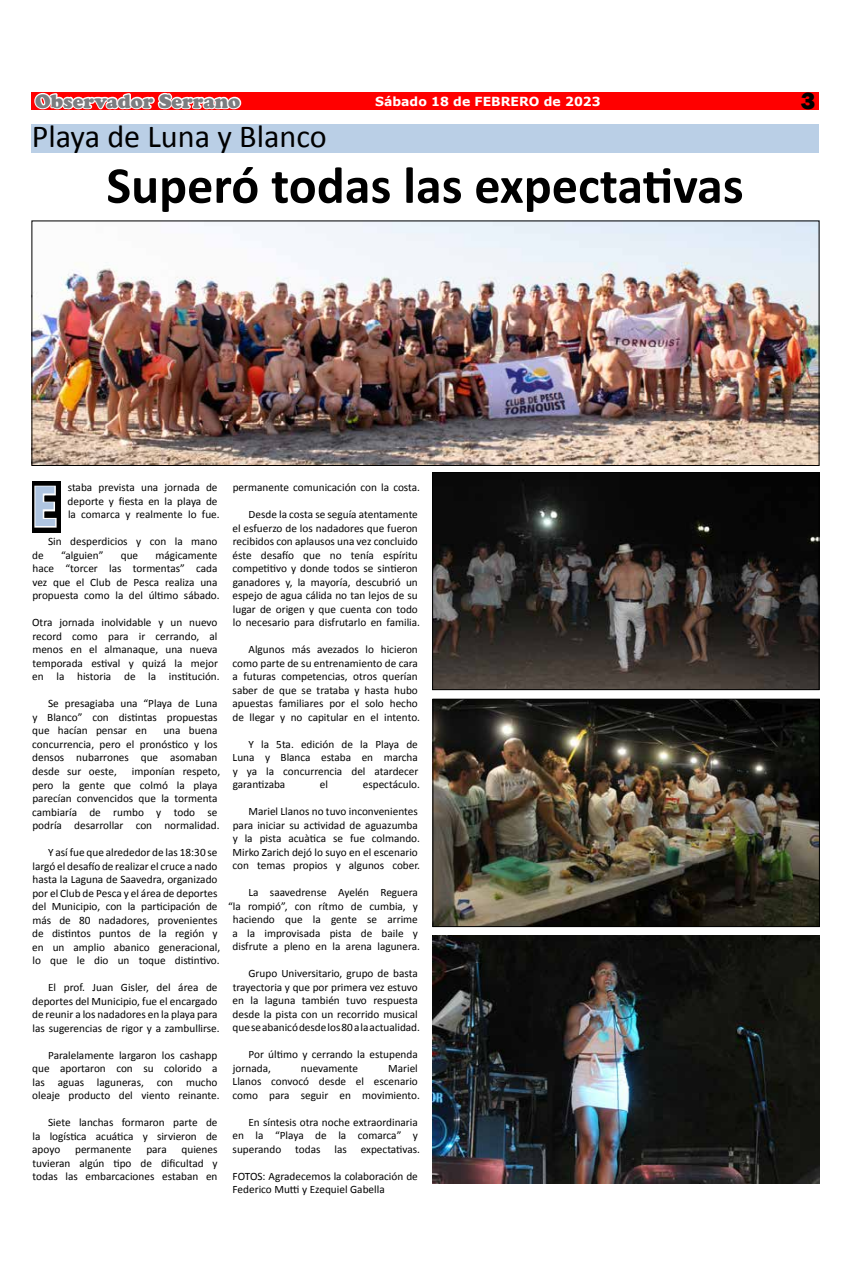
<style>
.page{position:relative;width:851px;height:1276px;background:#fff}
.page>*{position:absolute;margin:0;border:0;box-sizing:border-box;transform-origin:0 0}
.t1{font:700 56.25px "Ebrima";color:#afc5e1;scale:.83 1}
.t2{font:700 52.12px "Calibri";color:#000}
.t3{font:32.12px "Calibri";color:#000}
.t4{font:800 24.62px "Franklin Gothic";color:#000}
.t5{font:900 20px "Cooper";color:#7c7d80}
.t6{font:700 12.5px "Verdana";color:#fff}
.t7{font:11.25px/13.5px "Calibri";color:#000}
</style>
<div class="page">
<div style="left:32px;top:481px;width:28px;height:51px;background:#000"></div>
<svg style="left:34px;top:485px;width:23px;height:43px"></svg>
<div style="left:32px;top:125px;width:787px;height:28px;background:#bacfe6"></div>
<div style="left:32px;top:92px;width:787px;height:18px;background:#f00"></div>
<svg style="left:32px;top:92px;width:211px;height:129px"></svg>
<img style="left:34px;top:223px;width:783px;height:241px">
<div style="left:32px;top:221px;width:787px;height:245px;border:1px solid #000"></div>
<img style="left:434px;top:474px;width:383px;height:214px">
<div style="left:432px;top:472px;width:387px;height:218px;border:1px solid #000"></div>
<img style="left:434px;top:701px;width:383px;height:224px">
<div style="left:432px;top:699px;width:387px;height:228px;border:1px solid #000"></div>
<img style="left:432px;top:935px;width:387px;height:248px">
<h3 class="t5" style="left:35px;top:89px;width:207px">Observador Serrano</h3>
<p class="t6" style="left:375px;top:92px;width:227px">Sábado 18 de FEBRERO de 2023</p>
<h3 class="t4" style="left:800px;top:85px;width:16px">3</h3>
<h3 class="t3" style="left:32px;top:116px;width:296px">Playa de Luna y Blanco</h3>
<h2 class="t2" style="left:106px;top:152px;width:638px">Superó todas las expectativas</h2>
<p class="t7" style="left:68px;top:480px;width:154px">staba prevista una jornada de deporte y fiesta en la playa de la comarca y realmente lo fue.</p>
<p class="t7" style="left:48px;top:535px;width:171px">Sin desperdicios y con la mano</p>
<h1 class="t1" style="left:32px;top:464px;width:32px">E</h1>
<p class="t7" style="left:32px;top:548px;width:189px;text-indent:123px">mágicamente hace “torcer las tormentas” cada vez que el Club de Pesca realiza una propuesta como la del último sábado.</p>
<p class="t7" style="left:32px;top:616px;width:189px">Otra jornada inolvidable y un nuevo record como para ir cerrando, al menos en el almanaque, una nueva temporada estival y quizá la mejor en la historia de la institución.</p>
<p class="t7" style="left:32px;top:697px;width:187px;text-align:justify;text-indent:16px">Se presagiaba una “Playa de Luna y Blanco” con distintas propuestas que hacían pensar en</p>
<p class="t7" style="left:32px;top:548px;width:13px">de</p>
<p class="t7" style="left:61px;top:548px;width:44px">“alguien”</p>
<p class="t7" style="left:121px;top:548px;width:19px">que</p>
<p class="t7" style="left:32px;top:724px;width:187px;text-align:justify;text-indent:131px">una buena concurrencia, pero el pronóstico y los densos nubarrones que asomaban desde sur oeste,</p>
<p class="t7" style="left:32px;top:764px;width:189px;text-indent:100px">imponían respeto, pero la gente que colmó la playa parecían convencidos que la tormenta cambiaría de rumbo y todo se podría desarrollar con normalidad.</p>
<p class="t7" style="left:32px;top:845px;width:189px;text-indent:16px">Y así fue que alrededor de las 18:30 se largó el desafío de realizar el cruce a nado hasta la Laguna de Saavedra, organizado por el Club de Pesca y el área de deportes del Municipio, con la participación de más de 80 nadadores, provenientes de distintos puntos de la región y en un amplio abanico generacional, lo que le dio un toque distintivo.</p>
<p class="t7" style="left:32px;top:980px;width:189px;text-indent:16px">El prof. Juan Gisler, del área de deportes del Municipio, fue el encargado de reunir a los nadadores en la playa para las sugerencias de rigor y a zambullirse.</p>
<p class="t7" style="left:32px;top:1048px;width:189px;text-indent:16px">Paralelamente largaron los cashapp que aportaron con su colorido a las aguas laguneras, con mucho oleaje producto del viento reinante.</p>
<p class="t7" style="left:32px;top:1115px;width:187px;text-align:justify;text-indent:16px">Siete lanchas formaron parte de la logística acuática y sirvieron de apoyo</p>
<p class="t7" style="left:33px;top:1142px;width:187px;text-align:justify;text-indent:149px">quienes tuvieran algún tipo de dificultad y todas las embarcaciones estaban en</p>
<p class="t7" style="left:75px;top:1142px;width:58px">permanente</p>
<p class="t7" style="left:146px;top:1142px;width:22px">para</p>
<p class="t7" style="left:233px;top:480px;width:189px">permanente comunicación con la costa.</p>
<p class="t7" style="left:232px;top:507px;width:189px;text-indent:16px">Desde la costa se seguía atentamente el esfuerzo de los nadadores que fueron recibidos con aplausos una vez concluido éste desafío que no tenía espíritu competitivo y donde todos se sintieron ganadores y, la mayoría, descubrió un espejo de agua cálida no tan lejos de su lugar de origen y que cuenta con todo lo necesario para disfrutarlo en familia.</p>
<p class="t7" style="left:232px;top:642px;width:189px;text-indent:16px">Algunos más avezados lo hicieron como parte de su entrenamiento de cara a futuras competencias, otros querían saber de que se trataba y hasta hubo apuestas familiares por el solo hecho de llegar y no capitular en el intento.</p>
<p class="t7" style="left:232px;top:737px;width:187px;text-align:justify;text-indent:16px">Y la 5ta. edición de la Playa de Luna y Blanca estaba en marcha y ya la concurrencia del atardecer garantizaba</p>
<p class="t7" style="left:320px;top:777px;width:10px">el</p>
<p class="t7" style="left:363px;top:777px;width:59px">espectáculo.</p>
<p class="t7" style="left:232px;top:804px;width:189px;text-indent:16px">Mariel Llanos no tuvo inconvenientes para iniciar su actividad de aguazumba y la pista acuàtica se fue colmando.<br>Mirko Zarich dejó lo suyo en el escenario con temas propios y algunos cober.</p>
<p class="t7" style="left:228px;top:885px;width:193px;text-align:right">La saavedrense Ayelén Reguera<br>“la rompió”, con rítmo de cumbia, y haciendo que la gente se arrime a la improvisada pista de baile y disfrute a pleno en la arena lagunera.</p>
<p class="t7" style="left:232px;top:966px;width:189px;text-indent:16px">Grupo Universitario, grupo de basta trayectoria y que por primera vez estuvo en la laguna también tuvo respuesta desde la pista con un recorrido musical que se abanicó desde los 80 a la actualidad.</p>
<p class="t7" style="left:233px;top:1047px;width:186px;text-indent:16px">Por último y cerrando la estupenda jornada,</p>
<p class="t7" style="left:232px;top:1061px;width:189px;text-indent:155px">Mariel<br>Llanos convocó desde el escenario como para seguir en movimiento.</p>
<p class="t7" style="left:232px;top:1115px;width:189px;text-indent:16px">En síntesis otra noche extraordinaria en la “Playa de la comarca” y superando todas las expectativas.</p>
<p class="t7" style="left:232px;top:1169px;width:187px">FOTOS: Agradecemos la colaboración de<br>Federico Mutti y Ezequiel Gabella</p>
<p class="t7" style="left:301px;top:1061px;width:59px">nuevamente</p>
</div>
